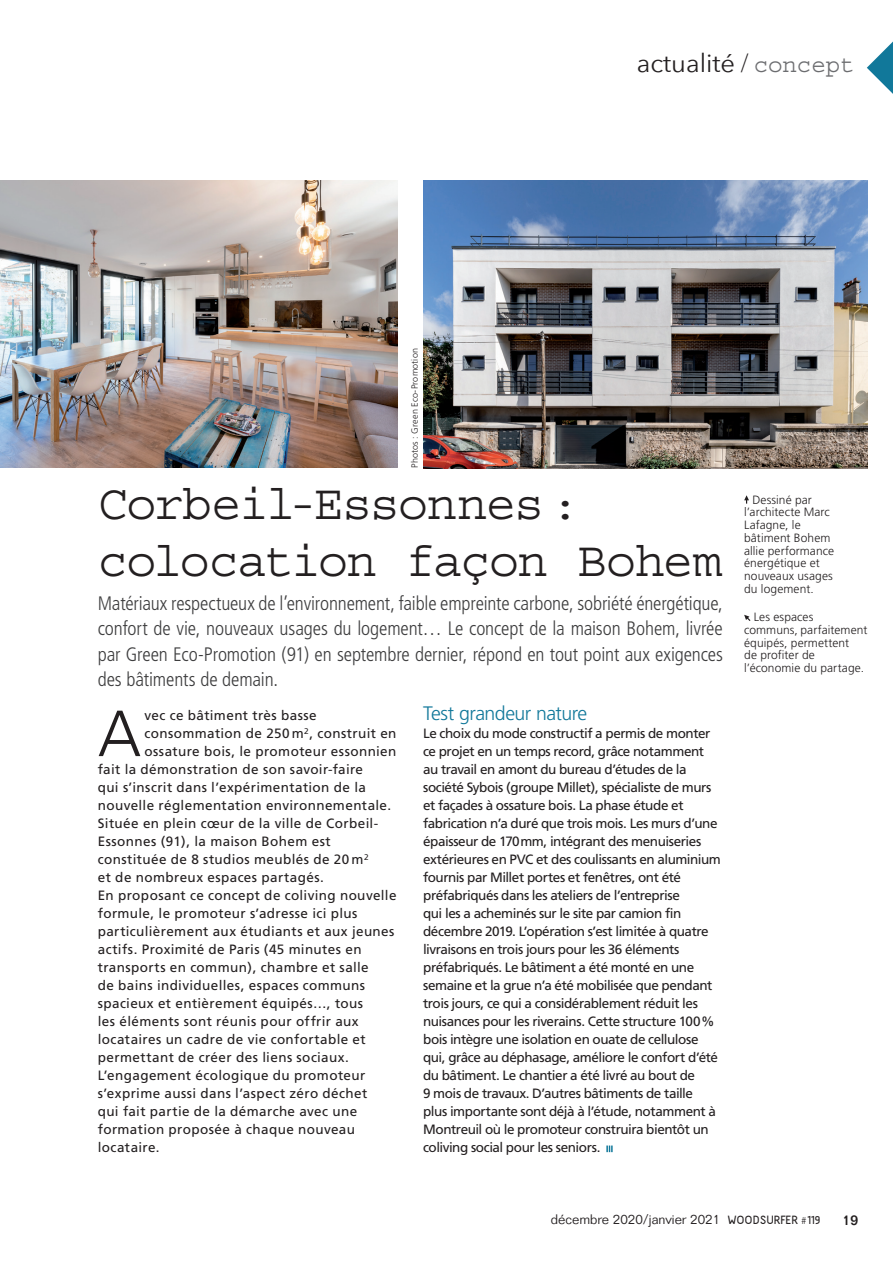
<style>
.page{position:relative;width:893px;height:1263px;background:#fff}
.page>*{position:absolute;margin:0;border:0;box-sizing:border-box;transform-origin:0 0}
.WS_lettrine{font:300 65.1px "Frutiger";color:#231f20}
.WS_titre{font:49.5px/57px "Courier";letter-spacing:-.025em;color:#231f20}
.t1{font:25.5px "Avenir Next";color:#231f20}
.WS_chapo{font:300 condensed 19.5px/25.5px "Frutiger";letter-spacing:-.005em;color:#3e3e3f;text-align:justify}
.WS_inter{font:300 19.5px "Frutiger";letter-spacing:-.03em;color:#11789a}
.t2{font:500 14.1px "Folio";color:#231f20}
.WS_texte{font:13.5px/18px "Frutiger";letter-spacing:-.035em;color:#231f20}
.WS_lettrine-2{font:13.5px "Frutiger";letter-spacing:.03em;color:#231f20}
.t3{font:300 13.5px "Folio";color:#231f20}
.WS_légende{font:300 12px/12.8px "Frutiger";letter-spacing:.005em;color:#231f20}
.WS_crédit{font:300 9px "Frutiger";letter-spacing:.015em;color:#231f20}
.s1{font-family:"Helvetica Neue LT Std";font-weight:100;font-stretch:condensed}
.s2{font-family:"Courier";font-size:24px;color:#6c6d70}
.s3{font-family:"Acid";font-weight:700;font-size:14.85px}
.s4{font-family:"Frutiger";font-stretch:condensed;font-size:10.05px}
.s5{font-family:"Acid";font-weight:700;font-size:14.7px}
</style>
<div class="page">
<svg style="left:867px;top:41px;width:26px;height:53px"></svg>
<svg style="left:606px;top:1145px;width:7px;height:7px"></svg>
<img style="left:423px;top:180px;width:444px;height:288px">
<img style="left:0;top:180px;width:398px;height:288px">
<svg style="left:744px;top:495px;width:5px;height:9px"></svg>
<svg style="left:744px;top:615px;width:7px;height:6px"></svg>
<p class="WS_crédit" style="left:410px;top:468px;width:121px;rotate:-90deg">Photos : Green Eco-Promotion</p>
<h3 class="t1" style="left:637px;top:42px;width:219px">actualité <span class="s1">/</span> <span class="s2">concept</span></h3>
<p class="WS_titre" style="left:98px;top:477px;width:626px">Corbeil-Essonnes: colocation façon Bohem</p>
<p class="WS_chapo" style="left:98px;top:590px;width:627px">Matériaux respectueux de l’environnement, faible empreinte carbone, sobriété énergétique, confort de vie, nouveaux usages du logement… Le concept de la maison Bohem, livrée par Green Eco-Promotion (91) en septembre dernier, répond en tout point aux exigences des bâtiments de demain.</p>
<p class="WS_lettrine" style="left:98px;top:697px;width:45px">A</p>
<p class="WS_lettrine-2" style="left:144px;top:707px;width:174px">vec ce bâtiment très basse</p>
<p class="WS_inter" style="left:423px;top:702px;width:166px">Test grandeur nature</p>
<p class="WS_texte" style="left:423px;top:724px;width:299px">Le choix du mode constructif a permis de monter ce projet en un temps record, grâce notamment au travail en amont du bureau d’études de la société Sybois (groupe Millet), spécialiste de murs et façades à ossature bois. La phase étude et fabrication n’a duré que trois mois. Les murs d’une épaisseur de 170mm, intégrant des menuiseries extérieures en PVC et des coulissants en aluminium fournis par Millet portes et fenêtres, ont été préfabriqués dans les ateliers de l’entreprise<br>qui les a acheminés sur le site par camion fin décembre 2019. L’opération s’est limitée à quatre livraisons en trois jours pour les 36 éléments préfabriqués. Le bâtiment a été monté en une semaine et la grue n’a été mobilisée que pendant trois jours, ce qui a considérablement réduit les nuisances pour les riverains. Cette structure 100% bois intègre une isolation en ouate de cellulose qui, grâce au déphasage, améliore le confort d’été du bâtiment. Le chantier a été livré au bout de<br>9 mois de travaux. D’autres bâtiments de taille<br>plus importante sont déjà à l’étude, notamment à Montreuil où le promoteur construira bientôt un coliving social pour les seniors.</p>
<p class="WS_lettrine-2" style="left:144px;top:725px;width:254px">consommation de 250 m<sup>2</sup>, construit en</p>
<p class="WS_lettrine-2" style="left:144px;top:743px;width:254px">ossature bois, le promoteur essonnien</p>
<p class="WS_lettrine-2" style="left:98px;top:761px;width:267px">fait la démonstration de son savoir-faire</p>
<p class="WS_lettrine-2" style="left:98px;top:779px;width:270px">qui s’inscrit dans l’expérimentation de la</p>
<p class="WS_lettrine-2" style="left:98px;top:797px;width:295px">nouvelle réglementation environnementale.</p>
<p class="WS_lettrine-2" style="left:98px;top:815px;width:282px">Située en plein cœur de la ville de Corbeil-</p>
<p class="WS_lettrine-2" style="left:98px;top:833px;width:234px">Essonnes (91), la maison Bohem est</p>
<p class="WS_lettrine-2" style="left:98px;top:851px;width:272px">constituée de 8 studios meublés de 20 m<sup>2</sup></p>
<p class="WS_lettrine-2" style="left:98px;top:869px;width:228px">et de nombreux espaces partagés.</p>
<p class="WS_lettrine-2" style="left:98px;top:887px;width:300px">En proposant ce concept de coliving nouvelle</p>
<p class="WS_lettrine-2" style="left:98px;top:905px;width:261px">formule, le promoteur s’adresse ici plus</p>
<p class="WS_lettrine-2" style="left:98px;top:923px;width:298px">particulièrement aux étudiants et aux jeunes</p>
<p class="WS_lettrine-2" style="left:98px;top:941px;width:265px">actifs. Proximité de Paris (45 minutes en</p>
<p class="WS_lettrine-2" style="left:98px;top:959px;width:272px">transports en commun), chambre et salle</p>
<p class="WS_lettrine-2" style="left:98px;top:977px;width:269px">de bains individuelles, espaces communs</p>
<p class="WS_lettrine-2" style="left:98px;top:995px;width:267px">spacieux et entièrement équipés…, tous</p>
<p class="WS_lettrine-2" style="left:98px;top:1013px;width:262px">les éléments sont réunis pour offrir aux</p>
<p class="WS_lettrine-2" style="left:98px;top:1031px;width:270px">locataires un cadre de vie confortable et</p>
<p class="WS_lettrine-2" style="left:98px;top:1049px;width:253px">permettant de créer des liens sociaux.</p>
<p class="WS_lettrine-2" style="left:98px;top:1067px;width:269px">L’engagement écologique du promoteur</p>
<p class="WS_lettrine-2" style="left:98px;top:1085px;width:271px">s’exprime aussi dans l’aspect zéro déchet</p>
<p class="WS_lettrine-2" style="left:98px;top:1103px;width:261px">qui fait partie de la démarche avec une</p>
<p class="WS_lettrine-2" style="left:98px;top:1121px;width:259px">formation proposée à chaque nouveau</p>
<p class="WS_lettrine-2" style="left:98px;top:1139px;width:63px">locataire.</p>
<p class="WS_légende" style="left:744px;top:493px;width:91px;text-indent:8px">Dessiné par l’architecte Marc<br>Lafagne, le bâtiment Bohem allie performance énergétique et nouveaux usages du logement.</p>
<p class="WS_légende" style="left:744px;top:611px;width:125px;text-indent:10px">Les espaces communs, parfaitement équipés, permettent<br>de profiter de l’économie du partage.</p>
<p class="t3" style="left:551px;top:1211px;width:271px">décembre 2020/janvier 2021 <span class="s3">woodsurfer</span> <span class="s4">#</span> <span class="s5">119</span></p>
<p class="t2" style="left:843px;top:1211px;width:17px">19</p>
</div>
